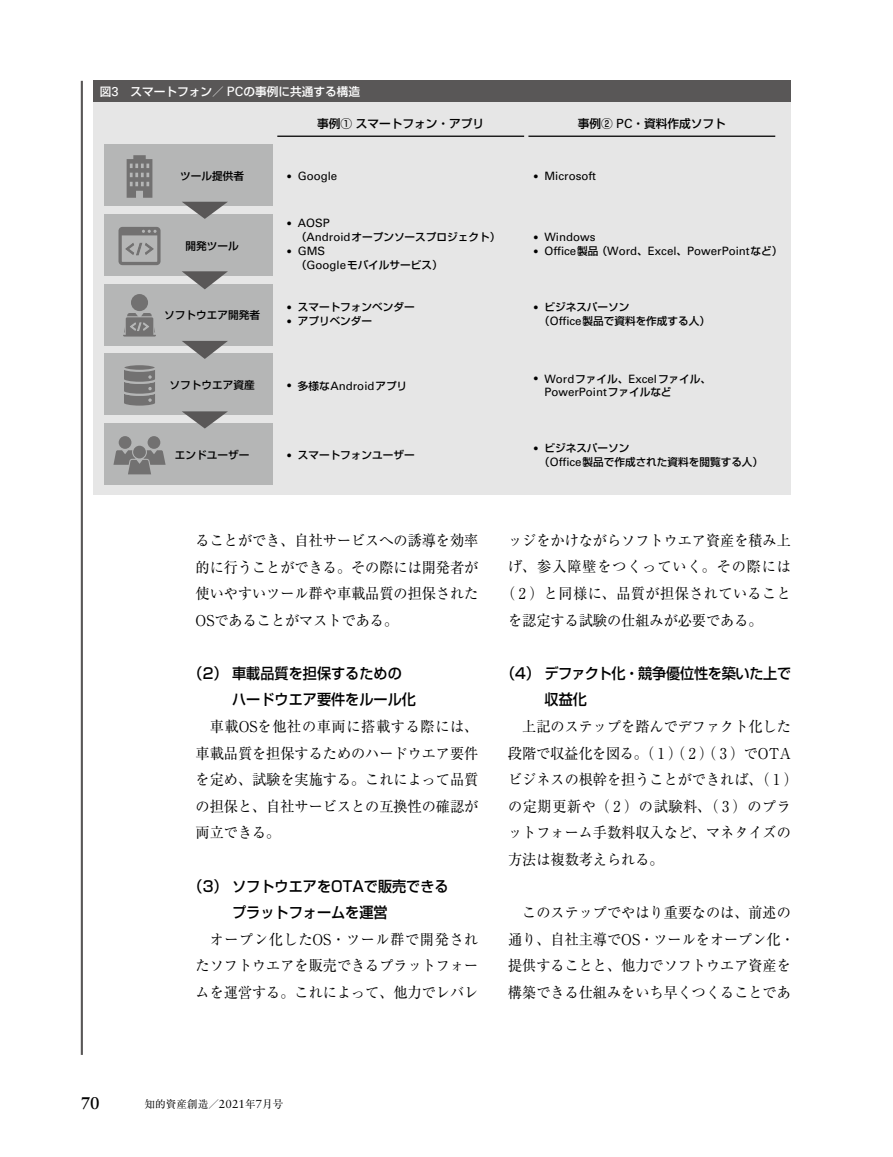
<style>
.page{position:relative;width:893px;height:1157px;background:#fff}
.page>*{position:absolute;margin:0;border:0;box-sizing:border-box;transform-origin:0 0}
.t1{font:700 16.95px "Sabon LT Std";color:#000}
.t2{font:14.85px/26.5px "Ryumin Pro";color:#000;text-align:justify;scale:.95 1}
.t3{font:500 14.85px/26.5px "Shin Go Pro";color:#000;scale:.95 1}
.t4{font:500 14.85px/26.5px "Shin Go Pro";letter-spacing:-.02em;color:#000;scale:.95 1}
.t5{font:14.85px "Ryumin Pro";letter-spacing:.03em;color:#000;scale:.95 1}
.t6{font:14.85px "Ryumin Pro";letter-spacing:.065em;color:#000;scale:.95 1}
.t7{font:500 11.7px "Shin Go Pro";color:#000}
.t8{font:500 11.7px "Shin Go Pro";color:#fff}
.t9{font:11.55px "Univers LT Std";color:#000}
.t10{font:500 10.65px/13.8px "Shin Go Pro";color:#000}
.t11{font:10.65px "Ryumin Pro";color:#000}
.s1{font-family:"Univers LT Std";font-weight:400;font-size:12.9px}
.s2{font-family:"Univers LT Std";font-weight:400;font-size:12.6px}
.s3{font-family:"Univers LT Std";font-weight:400;font-size:11.55px}
.s4{font-family:"Shin Go Pro";font-weight:500;font-size:10.65px}
.s5{font-family:"Sabon LT Std";font-size:11.7px}
</style>
<div class="page">
<hr style="left:81px;top:81px;width:2px;height:973px;background:#595757">
<div style="left:94px;top:81px;width:697px;height:21px;background:#595757"></div>
<div style="left:94px;top:102px;width:697px;height:392px;background:#e6e6e6"></div>
<hr style="left:277px;top:136px;width:247px;height:1px;background:#000">
<hr style="left:528px;top:136px;width:247px;height:1px;background:#000">
<div style="left:104px;top:144px;width:169px;height:62px;background:#b5b6b6"></div>
<div style="left:104px;top:214px;width:169px;height:61px;background:#b5b6b6"></div>
<div style="left:104px;top:284px;width:169px;height:61px;background:#b5b6b6"></div>
<div style="left:104px;top:353px;width:169px;height:62px;background:#b5b6b6"></div>
<div style="left:104px;top:423px;width:169px;height:62px;background:#b5b6b6"></div>
<svg style="left:182px;top:202px;width:46px;height:17px"></svg>
<svg style="left:182px;top:271px;width:46px;height:18px"></svg>
<svg style="left:182px;top:341px;width:46px;height:18px"></svg>
<svg style="left:182px;top:411px;width:46px;height:17px"></svg>
<svg style="left:127px;top:155px;width:25px;height:43px"></svg>
<svg style="left:118px;top:227px;width:43px;height:38px"></svg>
<div style="left:119px;top:436px;width:12px;height:13px;background:#727171;border-radius:50%"></div>
<div style="left:148px;top:436px;width:12px;height:13px;background:#727171;border-radius:50%"></div>
<div style="left:132px;top:444px;width:15px;height:15px;border:2px solid #b5b6b6;border-radius:50%"></div>
<div style="left:133px;top:446px;width:13px;height:12px;background:#727171;border-radius:50%"></div>
<svg style="left:113px;top:450px;width:53px;height:25px"></svg>
<div style="left:122px;top:363px;width:35px;height:9px;border:2px solid #b5b6b6;border-radius:50%"></div>
<svg style="left:122px;top:365px;width:35px;height:41px"></svg>
<div style="left:131px;top:294px;width:17px;height:17px;background:#727171;border-radius:50%"></div>
<svg style="left:123px;top:313px;width:33px;height:24px"></svg>
<p class="t8" style="left:100px;top:82px;width:262px">図<span class="s1">3</span>　スマートフォン／ <span class="s1">PC</span>の事例に共通する構造</p>
<p class="t7" style="left:317px;top:114px;width:169px">事例① スマートフォン・アプリ</p>
<p class="t7" style="left:578px;top:114px;width:150px">事例② <span class="s2">PC</span>・資料作成ソフト</p>
<p class="t10" style="left:180px;top:168px;width:65px">ツール提供者</p>
<p class="t9" style="left:287px;top:169px;width:52px"><sup>●</sup> Google</p>
<p class="t10" style="left:186px;top:237px;width:55px">開発ツール</p>
<p class="t10" style="left:164px;top:307px;width:97px">ソフトウエア開発者</p>
<p class="t10" style="left:170px;top:377px;width:87px">ソフトウエア資産</p>
<p class="t10" style="left:175px;top:447px;width:76px">エンドユーザー</p>
<p class="t9" style="left:287px;top:216px;width:44px"><sup>●</sup> AOSP</p>
<p class="t10" style="left:287px;top:229px;width:215px">　 （<span class="s3">Android</span>オープンソースプロジェクト）</p>
<p class="t9" style="left:287px;top:244px;width:40px"><sup>●</sup> GMS</p>
<p class="t10" style="left:287px;top:257px;width:157px">　 （<span class="s3">Google</span>モバイルサービス）</p>
<p class="t10" style="left:287px;top:299px;width:129px"><sup>●</sup> スマートフォンベンダー</p>
<p class="t10" style="left:287px;top:313px;width:87px"><sup>●</sup> アプリベンダー</p>
<p class="t9" style="left:287px;top:378px;width:122px"><sup>●</sup> <span class="s4">多様な</span>Android<span class="s4">アプリ</span></p>
<p class="t10" style="left:287px;top:447px;width:129px"><sup>●</sup> スマートフォンユーザー</p>
<p class="t9" style="left:534px;top:169px;width:64px"><sup>●</sup> Microsoft</p>
<p class="t9" style="left:534px;top:230px;width:63px"><sup>●</sup> Windows</p>
<p class="t9" style="left:534px;top:244px;width:250px"><sup>●</sup> Office<span class="s4">製品 （</span>Word<span class="s4">、</span>Excel<span class="s4">、</span>PowerPoint<span class="s4">など）</span></p>
<p class="t10" style="left:534px;top:299px;width:178px"><sup>●</sup> ビジネスパーソン<br>　（<span class="s3">Office</span>製品で資料を作成する人）</p>
<p class="t10" style="left:534px;top:370px;width:179px"><sup>●</sup> <span class="s3">Word</span>ファイル、<span class="s3">Excel</span>ファイル、</p>
<p class="t9" style="left:544px;top:385px;width:129px">PowerPoint<span class="s4">ファイルなど</span></p>
<p class="t10" style="left:534px;top:440px;width:231px"><sup>●</sup> ビジネスパーソン<br>　（<span class="s3">Office</span>製品で作成された資料を閲覧する人）</p>
<p class="t2" style="left:196px;top:526px;width:299px">ることができ、自社サービスへの誘導を効率的に行うことができる。その際には開発者が使いやすいツール群や車載品質の担保されたOSであることがマストである。</p>
<p class="t3" style="left:232px;top:658px;width:195px;text-indent:-44px">（2）車載品質を担保するためのハードウエア要件をルール化</p>
<p class="t2" style="left:196px;top:712px;width:299px;text-indent:14px">車載OSを他社の車両に搭載する際には、車載品質を担保するためのハードウエア要件を定め、試験を実施する。これによって品質の担保と、自社サービスとの互換性の確認が両立できる。</p>
<p class="t3" style="left:232px;top:871px;width:229px;text-indent:-44px">（3）ソフトウエアをOTAで販売できるプラットフォームを運営</p>
<p class="t2" style="left:196px;top:925px;width:299px;text-indent:14px">オープン化したOS・ツール群で開発されたソフトウエアを販売できるプラットフォームを運営する。これによって、他力でレバレ</p>
<p class="t2" style="left:508px;top:526px;width:299px">ッジをかけながらソフトウエア資産を積み上</p>
<p class="t6" style="left:508px;top:555px;width:299px">げ、参入障壁をつくっていく。その際には</p>
<p class="t5" style="left:501px;top:582px;width:307px">（ 2 ）と同様に、品質が担保されていること</p>
<p class="t2" style="left:508px;top:606px;width:269px">を認定する試験の仕組みが必要である。</p>
<p class="t4" style="left:545px;top:658px;width:261px;text-indent:-44px">（4）デファクト化・競争優位性を築いた上で収益化</p>
<p class="t2" style="left:508px;top:712px;width:307px;text-align:left;text-indent:14px">上記のステップを踏んでデファクト化した段階で収益化を図る。（ 1 ）（ 2 ）（ 3 ）でOTAビジネスの根幹を担うことができれば、（ 1 ）の定期更新や（ 2 ）の試験料、（ 3 ）のプラットフォーム手数料収入など、マネタイズの方法は複数考えられる。</p>
<p class="t2" style="left:508px;top:898px;width:303px;text-align:left;text-indent:14px">このステップでやはり重要なのは、前述の通り、自社主導でOS・ツールをオープン化・提供することと、他力でソフトウエア資産を構築できる仕組みをいち早くつくることであ</p>
<p class="t1" style="left:81px;top:1093px;width:20px">70</p>
<p class="t11" style="left:145px;top:1095px;width:140px">知的資産創造／<span class="s5">2021</span>年<span class="s5">7</span>月号</p>
</div>
